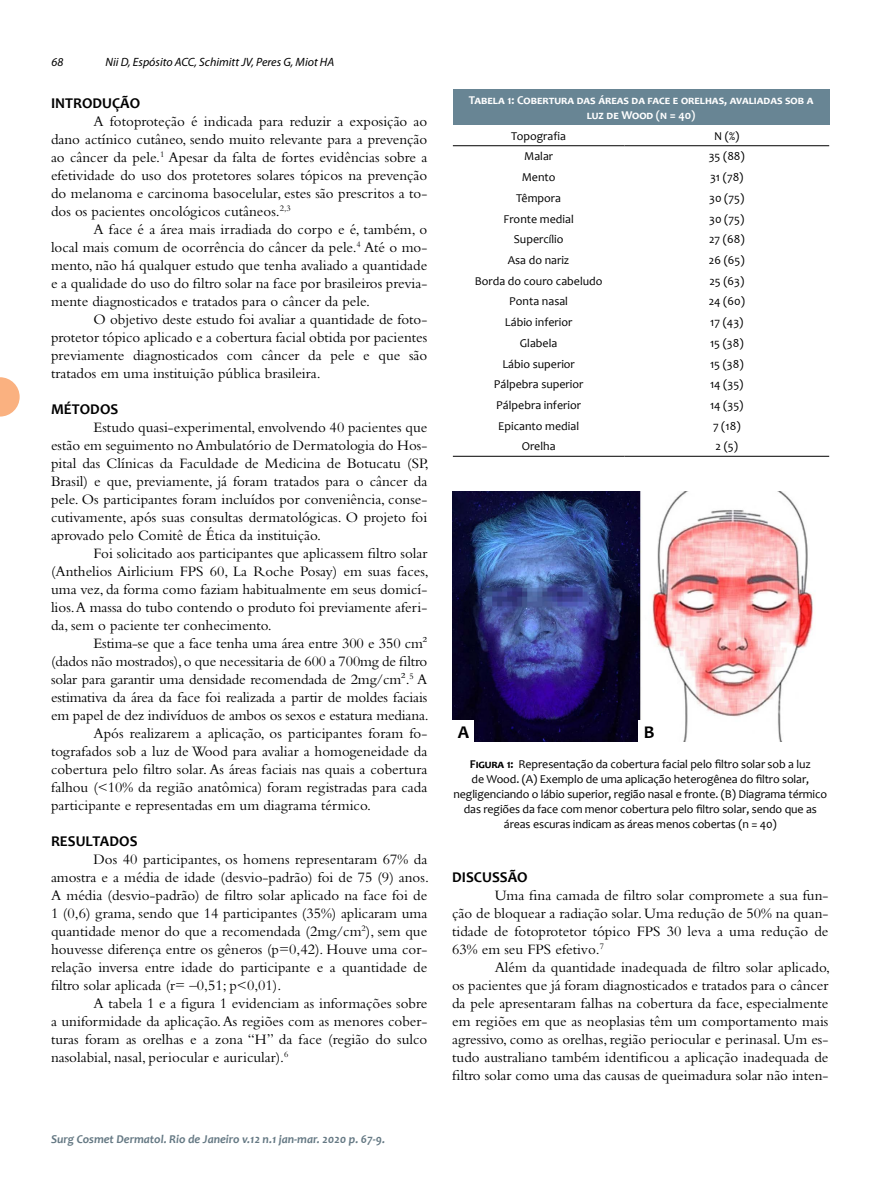
<style>
.page{position:relative;width:893px;height:1191px;background:#fff}
.page>*{position:absolute;margin:0;border:0;box-sizing:border-box;transform-origin:0 0}
.t1{font:700 18px "Candara";color:#000}
.t2{font:15px/18px "Bembo Std";color:#000;text-align:justify}
.t3{font:700 15px "Candara";color:#000}
.t4{font:12px/15px "Candara";letter-spacing:-.01em;color:#000;text-align:center}
.t5{font:700 12px/15px "Candara";letter-spacing:.065em;color:#fff;text-align:center}
.t6{font:italic 700 12px "Candara";color:#647883}
.t7{font:italic 12px "Myriad Pro";color:#000}
.s1{font-weight:700}
</style>
<div class="page">
<svg style="left:0;top:377px;width:20px;height:39px"></svg>
<div style="left:453px;top:89px;width:376px;height:36px;background:#688594"></div>
<hr style="left:453px;top:145px;width:171px;height:1px;background:#000">
<hr style="left:624px;top:145px;width:205px;height:1px;background:#000">
<hr style="left:453px;top:456px;width:171px;height:1px;background:#000">
<hr style="left:624px;top:456px;width:205px;height:1px;background:#000">
<img style="left:452px;top:491px;width:361px;height:250px">
<div style="left:453px;top:720px;width:21px;height:22px;background:#fff"></div>
<div style="left:639px;top:720px;width:21px;height:22px;background:#fff"></div>
<p class="t7" style="left:51px;top:55px;width:13px">68</p>
<p class="t7" style="left:105px;top:55px;width:230px">Nii D, Espósito ACC, Schimitt JV, Peres G, Miot HA</p>
<p class="t3" style="left:51px;top:94px;width:91px">INTRODUÇÃO</p>
<p class="t2" style="left:51px;top:112px;width:378px;text-indent:43px">A fotoproteção é indicada para reduzir a exposição ao dano actínico cutâneo, sendo muito relevante para a prevenção ao câncer da pele.<sup>1</sup> Apesar da falta de fortes evidências sobre a efetividade do uso dos protetores solares tópicos na prevenção do melanoma e carcinoma basocelular, estes são prescritos a to&shy;dos os pacientes oncológicos cutâneos.<sup>2,3</sup></p>
<p class="t2" style="left:51px;top:220px;width:378px;text-indent:43px">A face é a área mais irradiada do corpo e é, também, o local mais comum de ocorrência do câncer da pele.<sup>4</sup> Até o mo&shy;mento, não há qualquer estudo que tenha avaliado a quantidade e a qualidade do uso do filtro solar na face por brasileiros previa&shy;mente diagnosticados e tratados para o câncer da pele.</p>
<p class="t2" style="left:51px;top:310px;width:378px;text-indent:43px">O objetivo deste estudo foi avaliar a quantidade de foto&shy;protetor tópico aplicado e a cobertura facial obtida por pacientes previamente diagnosticados com câncer da pele e que são tratados em uma instituição pública brasileira.</p>
<p class="t3" style="left:51px;top:400px;width:69px">MÉTODOS</p>
<p class="t2" style="left:51px;top:418px;width:379px;text-indent:43px">Estudo quasi-experimental, envolvendo 40 pacientes que estão em seguimento no Ambulatório de Dermatologia do Hos&shy;pital das Clínicas da Faculdade de Medicina de Botucatu (SP, Brasil) e que, previamente, já foram tratados para o câncer da pele. Os participantes foram incluídos por conveniência, conse&shy;cutivamente, após suas consultas dermatológicas. O projeto foi aprovado pelo Comitê de Ética da instituição.</p>
<p class="t2" style="left:51px;top:544px;width:379px;text-indent:43px">Foi solicitado aos participantes que aplicassem filtro solar (Anthelios Airlicium FPS 60, La Roche Posay) em suas faces, uma vez, da forma como faziam habitualmente em seus domicí&shy;lios. A massa do tubo contendo o produto foi previamente aferi&shy;da, sem o paciente ter conhecimento.</p>
<p class="t2" style="left:94px;top:634px;width:335px">Estima-se que a face tenha uma área entre 300 e 350 cm²</p>
<p class="t2" style="left:51px;top:652px;width:378px">(dados não mostrados), o que necessitaria de 600 a 700mg de filtro</p>
<p class="t2" style="left:51px;top:670px;width:378px">solar para garantir uma densidade recomendada de 2mg/cm².<sup>5</sup> A</p>
<p class="t2" style="left:51px;top:688px;width:378px">estimativa da área da face foi realizada a partir de moldes faciais</p>
<p class="t2" style="left:51px;top:706px;width:379px">em papel de dez indivíduos de ambos os sexos e estatura mediana.</p>
<p class="t2" style="left:94px;top:724px;width:335px">Após realizarem a aplicação, os participantes foram fo-</p>
<p class="t2" style="left:51px;top:742px;width:378px">tografados sob a luz de Wood para avaliar a homogeneidade da</p>
<p class="t2" style="left:51px;top:760px;width:378px">cobertura pelo filtro solar. As áreas faciais nas quais a cobertura</p>
<p class="t2" style="left:51px;top:778px;width:378px">falhou (&lt;10% da região anatômica) foram registradas para cada</p>
<p class="t2" style="left:51px;top:796px;width:321px">participante e representadas em um diagrama térmico.</p>
<p class="t3" style="left:51px;top:832px;width:88px">RESULTADOS</p>
<p class="t2" style="left:51px;top:850px;width:379px;text-indent:43px">Dos 40 participantes, os homens representaram 67% da amostra e a média de idade (desvio-padrão) foi de 75 (9) anos.<br>A média (desvio-padrão) de filtro solar aplicado na face foi de 1 (0,6) grama, sendo que 14 participantes (35%) aplicaram uma quantidade menor do que a recomendada (2mg/cm<sup>2</sup>), sem que houvesse diferença entre os gêneros (p=0,42). Houve uma cor&shy;relação inversa entre idade do participante e a quantidade de filtro solar aplicada (r= –0,51; p&lt;0,01).</p>
<p class="t2" style="left:51px;top:994px;width:378px;text-indent:43px">A tabela 1 e a figura 1 evidenciam as informações sobre a uniformidade da aplicação. As regiões com as menores cober&shy;turas foram as orelhas e a zona “H” da face (região do sulco nasolabial, nasal, periocular e auricular).<sup>6</sup></p>
<p class="t6" style="left:51px;top:1131px;width:336px">Surg Cosmet Dermatol. Rio de Janeiro v.12 n.1 jan-mar. 2020 p. 67-9.</p>
<p class="t5" style="left:469px;top:92px;width:345px">Tabela 1: Cobertura das áreas da face e orelhas, avaliadas sob a luz de Wood (n = 40)</p>
<p class="t4" style="left:511px;top:128px;width:56px">Topografia</p>
<p class="t4" style="left:714px;top:128px;width:27px">N (%)</p>
<p class="t4" style="left:524px;top:149px;width:31px">Malar</p>
<p class="t4" style="left:709px;top:149px;width:37px">35 (88)</p>
<p class="t4" style="left:522px;top:170px;width:35px">Mento</p>
<p class="t4" style="left:710px;top:170px;width:35px">31 (78)</p>
<p class="t4" style="left:516px;top:190px;width:46px">Têmpora</p>
<p class="t4" style="left:709px;top:190px;width:37px">30 (75)</p>
<p class="t4" style="left:503px;top:211px;width:72px">Fronte medial</p>
<p class="t4" style="left:709px;top:211px;width:37px">30 (75)</p>
<p class="t4" style="left:514px;top:232px;width:51px">Supercílio</p>
<p class="t4" style="left:709px;top:232px;width:37px">27 (68)</p>
<p class="t4" style="left:508px;top:252px;width:63px">Asa do nariz</p>
<p class="t4" style="left:709px;top:252px;width:37px">26 (65)</p>
<p class="t4" style="left:475px;top:273px;width:129px">Borda do couro cabeludo</p>
<p class="t4" style="left:709px;top:273px;width:36px">25 (63)</p>
<p class="t4" style="left:509px;top:294px;width:60px">Ponta nasal</p>
<p class="t4" style="left:709px;top:294px;width:38px">24 (60)</p>
<p class="t4" style="left:505px;top:314px;width:69px">Lábio inferior</p>
<p class="t4" style="left:710px;top:314px;width:35px">17 (43)</p>
<p class="t4" style="left:520px;top:335px;width:39px">Glabela</p>
<p class="t4" style="left:710px;top:335px;width:35px">15 (38)</p>
<p class="t4" style="left:502px;top:356px;width:74px">Lábio superior</p>
<p class="t4" style="left:710px;top:356px;width:35px">15 (38)</p>
<p class="t4" style="left:494px;top:377px;width:91px">Pálpebra superior</p>
<p class="t4" style="left:710px;top:377px;width:35px">14 (35)</p>
<p class="t4" style="left:496px;top:397px;width:86px">Pálpebra inferior</p>
<p class="t4" style="left:710px;top:397px;width:35px">14 (35)</p>
<p class="t4" style="left:498px;top:418px;width:82px">Epicanto medial</p>
<p class="t4" style="left:713px;top:418px;width:29px">7 (18)</p>
<p class="t4" style="left:522px;top:439px;width:35px">Orelha</p>
<p class="t4" style="left:715px;top:439px;width:24px">2 (5)</p>
<p class="t1" style="left:458px;top:720px;width:13px">A</p>
<p class="t1" style="left:644px;top:720px;width:12px">B</p>
<p class="t4" style="left:454px;top:756px;width:375px"><span class="s1">Figura 1:</span> Representação da cobertura facial pelo filtro solar sob a luz<br>de Wood. (A) Exemplo de uma aplicação heterogênea do filtro solar, negligenciando o lábio superior, região nasal e fronte. (B) Diagrama térmico das regiões da face com menor cobertura pelo filtro solar, sendo que as áreas escuras indicam as áreas menos cobertas (n = 40)</p>
<p class="t3" style="left:452px;top:868px;width:77px">DISCUSSÃO</p>
<p class="t2" style="left:452px;top:886px;width:378px;text-indent:43px">Uma fina camada de filtro solar compromete a sua fun&shy;ção de bloquear a radiação solar. Uma redução de 50% na quan&shy;tidade de fotoprotetor tópico FPS 30 leva a uma redução de 63% em seu FPS efetivo.<sup>7</sup></p>
<p class="t2" style="left:452px;top:958px;width:379px;text-indent:43px">Além da quantidade inadequada de filtro solar aplicado, os pacientes que já foram diagnosticados e tratados para o câncer da pele apresentaram falhas na cobertura da face, especialmente em regiões em que as neoplasias têm um comportamento mais agressivo, como as orelhas, região periocular e perinasal. Um es&shy;tudo australiano também identificou a aplicação inadequada de filtro solar como uma das causas de queimadura solar não inten-</p>
</div>
